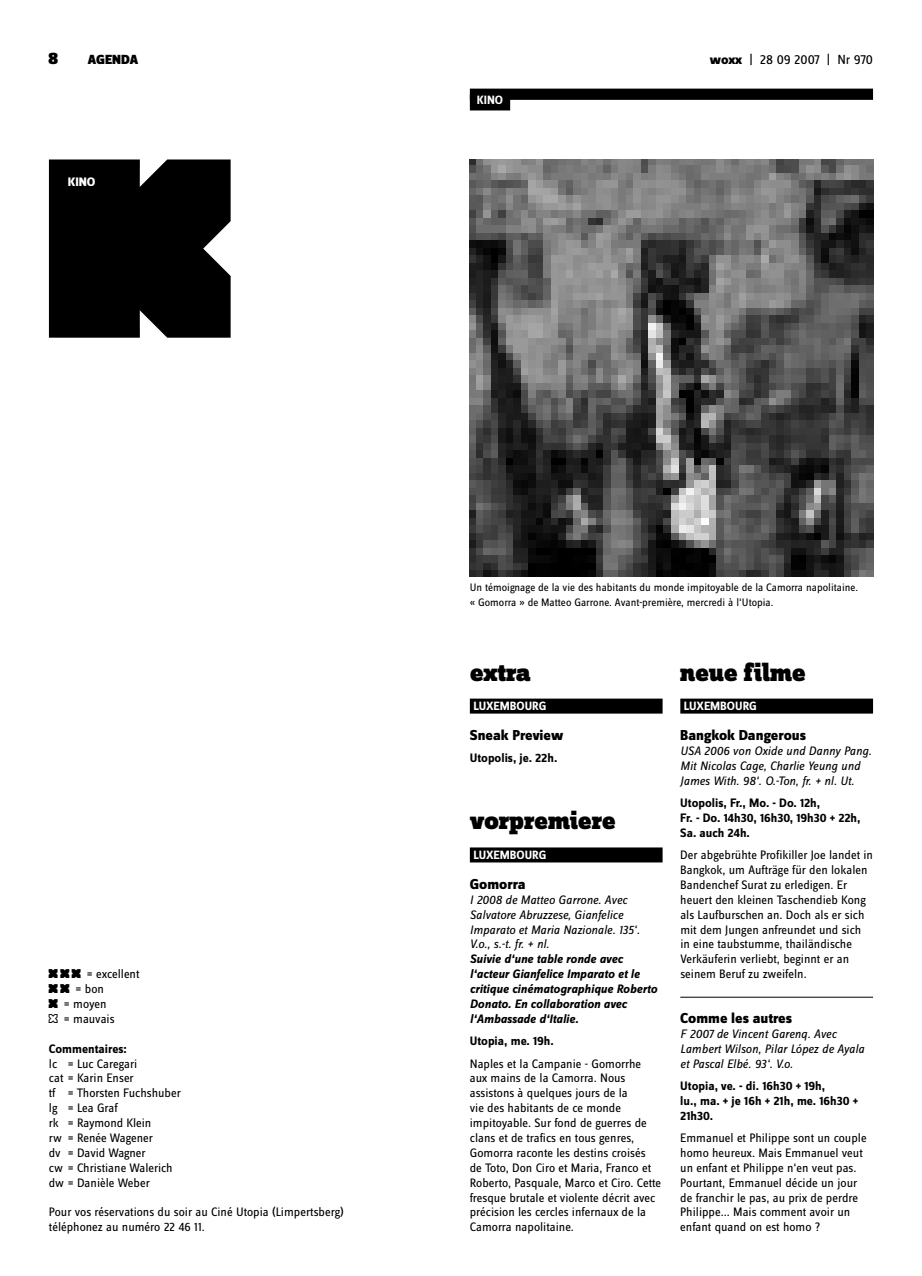
<style>
.page{position:relative;width:922px;height:1276px;background:#fff}
.page>*{position:absolute;margin:0;border:0;box-sizing:border-box;transform-origin:0 0}
.t1{font:32.5px "woxx";color:#000}
.t2{font:900 26.25px "Zine Slab Dis";letter-spacing:-.01em;color:#000}
.t3{font:800 15px "Zine Sans Dis";color:#000}
.t4{font:13.75px "Zine Sans Dis";color:#000}
.t5{font:900 13.75px "Zine Sans Dis";color:#000}
.t6{font:12.75px/14.9px "Zine Sans Dis";color:#000}
.t7{font:italic 12.75px/14.9px "Zine Sans Dis";color:#000}
.t8{font:700 12.75px/14.9px "Zine Sans Dis";color:#000}
.t9{font:italic 700 12.75px/14.9px "Zine Sans Dis";color:#000}
.t10{font:800 12.75px "Zine Sans Dis";color:#fff}
.t11{font:700 12.5px "Zine Sans Dis";color:#fff}
.t12{font:11.25px/14.9px "Zine Sans Dis";color:#000}
.s1{font-weight:800}
</style>
<div class="page">
<div style="left:469px;top:698px;width:193px;height:15px;background:#000"></div>
<div style="left:469px;top:847px;width:193px;height:15px;background:#000"></div>
<div style="left:680px;top:698px;width:192px;height:15px;background:#000"></div>
<hr style="left:680px;top:997px;width:192px;height:1px;background:#000">
<div style="left:49px;top:159px;width:181px;height:179px;background:#000"></div>
<div style="left:469px;top:89px;width:403px;height:11px;background:#000"></div>
<div style="left:469px;top:94px;width:41px;height:16px;background:#000"></div>
<img style="left:469px;top:159px;width:403px;height:417px">
<p class="t5" style="left:88px;top:53px;width:52px">AGENDA</p>
<p class="t4" style="left:709px;top:53px;width:164px"><span class="s1">woxx</span> | 28 09 2007 | Nr 970</p>
<p class="t10" style="left:68px;top:175px;width:29px">KINO</p>
<p class="t11" style="left:477px;top:93px;width:27px">KINO</p>
<h1 class="t1" style="left:49px;top:951px;width:40px">XXX</h1>
<p class="t6" style="left:87px;top:967px;width:54px">= excellent</p>
<h1 class="t1" style="left:49px;top:966px;width:29px">XX</h1>
<p class="t6" style="left:75px;top:982px;width:30px">= bon</p>
<h1 class="t1" style="left:49px;top:980px;width:18px">X</h1>
<p class="t6" style="left:64px;top:997px;width:44px">= moyen</p>
<h1 class="t1" style="left:49px;top:995px;width:18px">0</h1>
<p class="t6" style="left:64px;top:1012px;width:52px">= mauvais</p>
<p class="t8" style="left:49px;top:1041px;width:79px">Commentaires:</p>
<p class="t6" style="left:49px;top:1056px;width:134px">lc = Luc Caregari<br>cat = Karin Enser<br>tf = Thorsten Fuchshuber lg = Lea Graf<br>rk = Raymond Klein<br>rw = Renée Wagener<br>dv = David Wagner<br>cw = Christiane Walerich dw = Danièle Weber</p>
<p class="t6" style="left:49px;top:1205px;width:296px">Pour vos réservations du soir au Ciné Utopia (Limpertsberg) téléphonez au numéro 22 46 11.</p>
<p class="t12" style="left:469px;top:580px;width:389px">Un témoignage de la vie des habitants du monde impitoyable de la Camorra napolitaine. « Gomorra » de Matteo Garrone. Avant-première, mercredi à l‘Utopia.</p>
<h2 class="t2" style="left:469px;top:658px;width:62px">extra</h2>
<p class="t11" style="left:473px;top:699px;width:74px">Luxembourg</p>
<p class="t3" style="left:469px;top:727px;width:95px">Sneak Preview</p>
<p class="t8" style="left:469px;top:751px;width:89px">Utopolis, je. 22h.</p>
<h2 class="t2" style="left:469px;top:807px;width:148px">vorpremiere</h2>
<p class="t11" style="left:473px;top:848px;width:74px">Luxembourg</p>
<p class="t3" style="left:469px;top:876px;width:57px">Gomorra</p>
<p class="t7" style="left:469px;top:892px;width:171px">I 2008 de Matteo Garrone. Avec<br>Salvatore Abruzzese, Gianfelice<br>Imparato et Maria Nazionale. 135‘.<br>V.o., s.-t. fr. + nl.</p>
<p class="t9" style="left:469px;top:952px;width:189px">Suivie d‘une table ronde avec l‘acteur Gianfelice Imparato et le critique cinématographique Roberto<br>Donato. En collaboration avec l‘Ambassade d‘Italie.</p>
<p class="t8" style="left:469px;top:1034px;width:85px">Utopia, me. 19h.</p>
<p class="t6" style="left:469px;top:1056px;width:193px">Naples et la Campanie - Gomorrhe aux mains de la Camorra. Nous assistons à quelques jours de la<br>vie des habitants de ce monde impitoyable. Sur fond de guerres de clans et de trafics en tous genres, Gomorra raconte les destins croisés<br>de Toto, Don Ciro et Maria, Franco et Roberto, Pasquale, Marco et Ciro. Cette fresque brutale et violente décrit avec précision les cercles infernaux de la Camorra napolitaine.</p>
<h2 class="t2" style="left:680px;top:658px;width:127px">neue filme</h2>
<p class="t11" style="left:683px;top:699px;width:74px">Luxembourg</p>
<p class="t3" style="left:680px;top:727px;width:127px">Bangkok Dangerous</p>
<p class="t7" style="left:680px;top:743px;width:193px">USA 2006 von Oxide und Danny Pang.<br>Mit Nicolas Cage, Charlie Yeung und<br>James With. 98‘. O.-Ton, fr. + nl. Ut.</p>
<p class="t8" style="left:680px;top:796px;width:182px">Utopolis, Fr., Mo. - Do. 12h,<br>Fr. - Do. 14h30, 16h30, 19h30 + 22h,<br>Sa. auch 24h.</p>
<p class="t6" style="left:680px;top:848px;width:194px">Der abgebrühte Profikiller Joe landet in Bangkok, um Aufträge für den lokalen Bandenchef Surat zu erledigen. Er heuert den kleinen Taschendieb Kong als Laufburschen an. Doch als er sich mit dem Jungen anfreundet und sich in eine taubstumme, thailändische Verkäuferin verliebt, beginnt er an seinem Beruf zu zweifeln.</p>
<p class="t3" style="left:680px;top:1010px;width:113px">Comme les autres</p>
<p class="t7" style="left:680px;top:1026px;width:185px">F 2007 de Vincent Garenq. Avec<br>Lambert Wilson, Pilar López de Ayala et Pascal Elbé. 93‘. V.o.</p>
<p class="t8" style="left:680px;top:1079px;width:179px">Utopia, ve. - di. 16h30 + 19h,<br>lu., ma. + je 16h + 21h, me. 16h30 +<br>21h30.</p>
<p class="t6" style="left:680px;top:1131px;width:188px">Emmanuel et Philippe sont un couple homo heureux. Mais Emmanuel veut un enfant et Philippe n‘en veut pas.<br>Pourtant, Emmanuel décide un jour de franchir le pas, au prix de perdre Philippe... Mais comment avoir un enfant quand on est homo ?</p>
</div>
